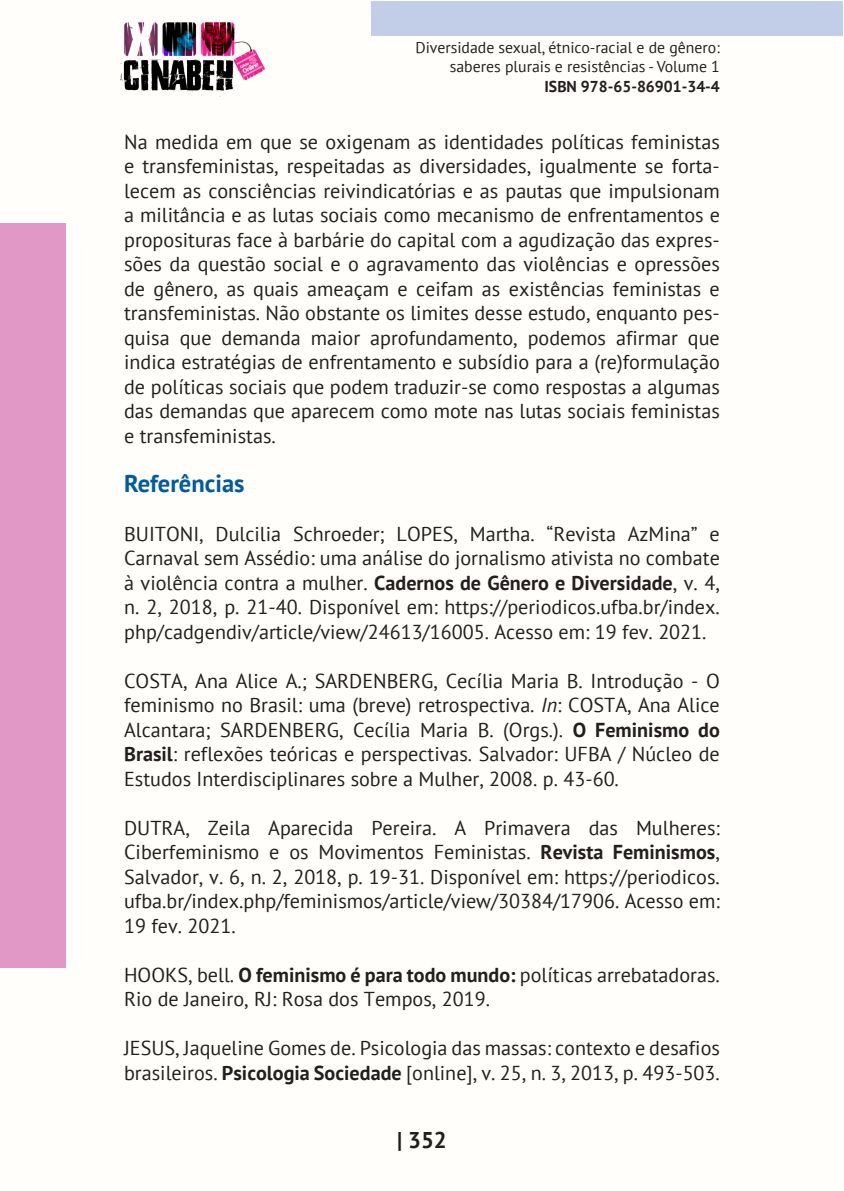
<style>
.page{position:relative;width:844px;height:1191px;background:#fff}
.page>*{position:absolute;margin:0;border:0;box-sizing:border-box;transform-origin:0 0}
._9_SUBTÍTULOS{font:700 24.5px "PT Sans";color:#015b9e}
.t1{font:700 22.75px "PT Sans";color:#231f20}
._11_REFERENCIAS{font:20.12px/24.5px "PT Sans";color:#231f20;text-align:justify}
._8_CORPO{font:20.12px/24.5px "PT Sans";color:#231f20;text-align:justify}
.t2{font:15.75px/18.9px "PT Sans";color:#231f20;text-align:right}
.t3{font:700 15.75px "PT Sans";color:#231f20}
.s1{font-weight:700}
.s2{font-style:italic}
</style>
<div class="page">
<div style="left:0;top:0;width:843px;height:1191px;background:#fffefa"></div>
<div style="left:371px;top:1px;width:471px;height:35px;background:#c2cde7"></div>
<div style="left:0;top:223px;width:65px;height:744px;background:#e198c7"></div>
<img style="left:120px;top:22px;width:144px;height:75px">
<p class="t2" style="left:415px;top:38px;width:306px">Diversidade sexual, étnico-racial e de gênero: saberes plurais e resistências - Volume 1</p>
<p class="t3" style="left:544px;top:76px;width:177px">ISBN 978-65-86901-34-4</p>
<p class="_8_CORPO" style="left:124px;top:129px;width:597px">Na medida em que se oxigenam as identidades políticas feministas e transfeministas, respeitadas as diversidades, igualmente se forta&shy;lecem as consciências reivindicatórias e as pautas que impulsionam a militância e as lutas sociais como mecanismo de enfrentamentos e proposituras face à barbárie do capital com a agudização das expres&shy;sões da questão social e o agravamento das violências e opressões de gênero, as quais ameaçam e ceifam as existências feministas e transfeministas. Não obstante os limites desse estudo, enquanto pes&shy;quisa que demanda maior aprofundamento, podemos afirmar que indica estratégias de enfrentamento e subsídio para a (re)formulação de políticas sociais que podem traduzir-se como respostas a algumas das demandas que aparecem como mote nas lutas sociais feministas e transfeministas.</p>
<p class="_9_SUBTÍTULOS" style="left:124px;top:467px;width:122px">Referências</p>
<p class="_11_REFERENCIAS" style="left:124px;top:521px;width:597px">BUITONI, Dulcilia Schroeder; LOPES, Martha. “Revista AzMina” e Carnaval sem Assédio: uma análise do jornalismo ativista no combate à violência contra a mulher. <span class="s1">Cadernos de Gênero e Diversidade</span>, v. 4, n. 2, 2018, p. 21-40. Disponível em: https://periodicos.ufba.br/index. php/cadgendiv/article/view/24613/16005. Acesso em: 19 fev. 2021.</p>
<p class="_11_REFERENCIAS" style="left:124px;top:668px;width:597px">COSTA, Ana Alice A.; SARDENBERG, Cecília Maria B. Introdução - O feminismo no Brasil: uma (breve) retrospectiva. <span class="s2">In</span>: COSTA, Ana Alice Alcantara; SARDENBERG, Cecília Maria B. (Orgs.). <span class="s1">O Feminismo do Brasil</span>: reflexões teóricas e perspectivas. Salvador: UFBA / Núcleo de Estudos Interdisciplinares sobre a Mulher, 2008. p. 43-60.</p>
<p class="_11_REFERENCIAS" style="left:124px;top:815px;width:597px">DUTRA, Zeila Aparecida Pereira. A Primavera das Mulheres:<br>Ciberfeminismo e os Movimentos Feministas. <span class="s1">Revista Feminismos</span>, Salvador, v. 6, n. 2, 2018, p. 19-31. Disponível em: https://periodicos. ufba.br/index.php/feminismos/article/view/30384/17906. Acesso em:<br>19 fev. 2021.</p>
<p class="_11_REFERENCIAS" style="left:124px;top:962px;width:597px">HOOKS, bell. <span class="s1">O feminismo é para todo mundo:</span> políticas arrebatadoras.<br>Rio de Janeiro, RJ: Rosa dos Tempos, 2019.</p>
<p class="_11_REFERENCIAS" style="left:124px;top:1035px;width:597px">JESUS, Jaqueline Gomes de. Psicologia das massas: contexto e desafios brasileiros. <span class="s1">Psicologia Sociedade</span> [online], v. 25, n. 3, 2013, p. 493-503.</p>
<p class="t1" style="left:397px;top:1125px;width:51px">| 352</p>
</div>
